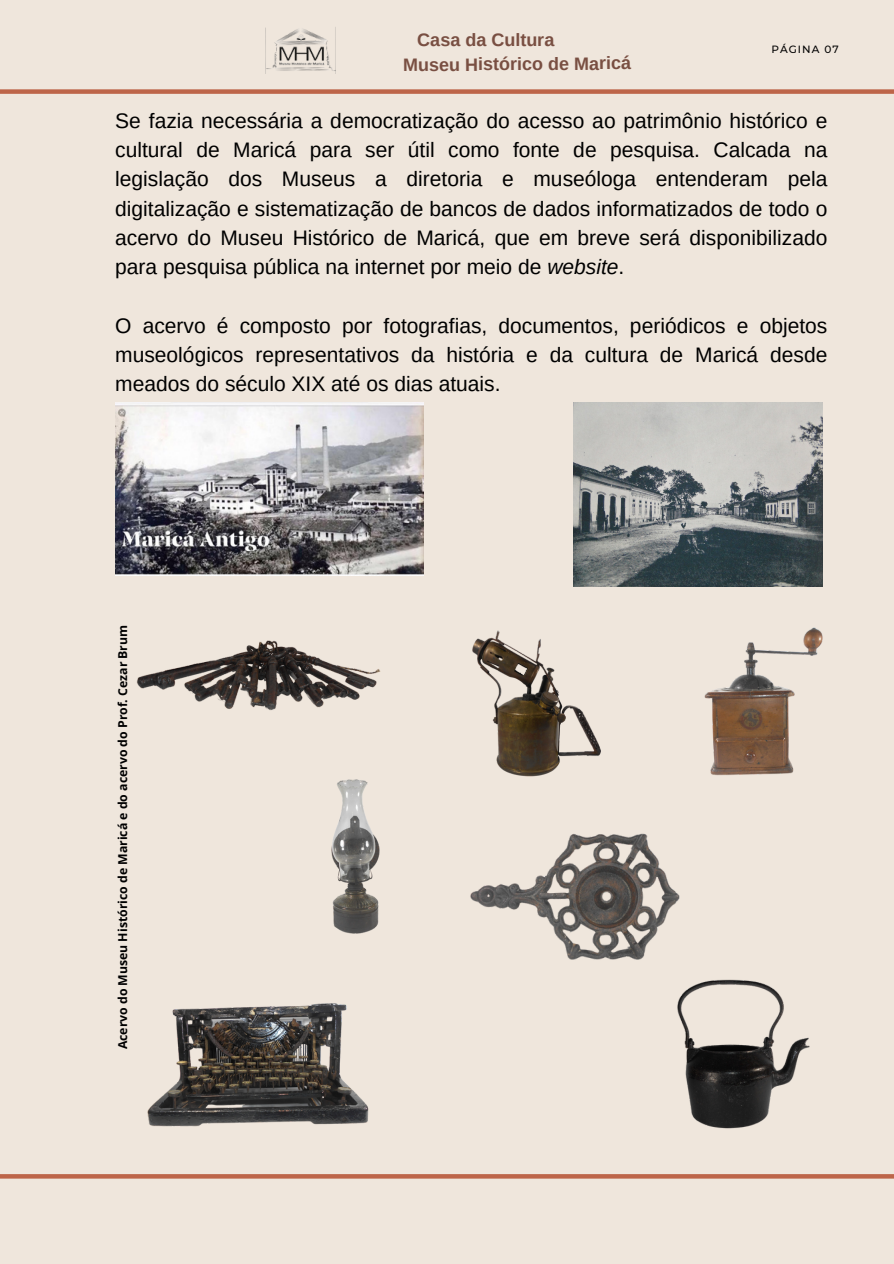
<style>
.page{position:relative;width:894px;height:1264px;background:#fff}
.page>*{position:absolute;margin:0;border:0;box-sizing:border-box;transform-origin:0 0}
.t1{font:21px/29.2px "Arimo";color:#000;text-align:justify}
.t2{font:700 18px "Arimo";letter-spacing:-.01em;color:#794f42}
.t3{font:700 12.3px "Open Sans";color:#000}
.t4{font:500 10.5px "Montserrat";letter-spacing:.1em;color:#000}
.s1{font-style:italic}
</style>
<div class="page">
<div style="left:0;top:0;width:893px;height:1263px;background:#efe6dc"></div>
<div style="left:0;top:89px;width:893px;height:5px;background:#bd6549"></div>
<img style="left:265px;top:27px;width:70px;height:47px">
<svg style="left:0;top:1174px;width:893px;height:4px;background:#be684c"></svg>
<img style="left:115px;top:575px;width:288px;height:136px">
<img style="left:573px;top:402px;width:249px;height:185px">
<img style="left:472px;top:630px;width:129px;height:147px">
<img style="left:704px;top:627px;width:119px;height:149px">
<img style="left:128px;top:1003px;width:267px;height:173px">
<img style="left:331px;top:779px;width:49px;height:155px">
<img style="left:685px;top:979px;width:125px;height:150px">
<img style="left:470px;top:833px;width:264px;height:211px">
<img style="left:115px;top:402px;width:308px;height:173px">
<p class="t2" style="left:417px;top:30px;width:138px">Casa da Cultura</p>
<p class="t2" style="left:403px;top:54px;width:229px">Museu Histórico de Maricá</p>
<p class="t4" style="left:771px;top:43px;width:69px">PÁGINA 07</p>
<h2 class="t1" style="left:115px;top:106px;width:713px">Se fazia necessária a democratização do acesso ao patrimônio histórico e cultural de Maricá para ser útil como fonte de pesquisa. Calcada na legislação dos Museus a diretoria e museóloga entenderam pela digitalização e sistematização de bancos de dados informatizados de todo o acervo do Museu Histórico de Maricá, que em breve será disponibilizado para pesquisa pública na internet por meio de <span class="s1">website</span>.</h2>
<h2 class="t1" style="left:115px;top:311px;width:713px">O acervo é composto por fotografias, documentos, periódicos e objetos museológicos representativos da história e da cultura de Maricá desde meados do século XIX até os dias atuais.</h2>
<p class="t3" style="left:114px;top:1049px;width:426px;rotate:-90deg">Acervo do Museu Histórico de Maricá e do acervo do Prof. Cezar Brum</p>
</div>
